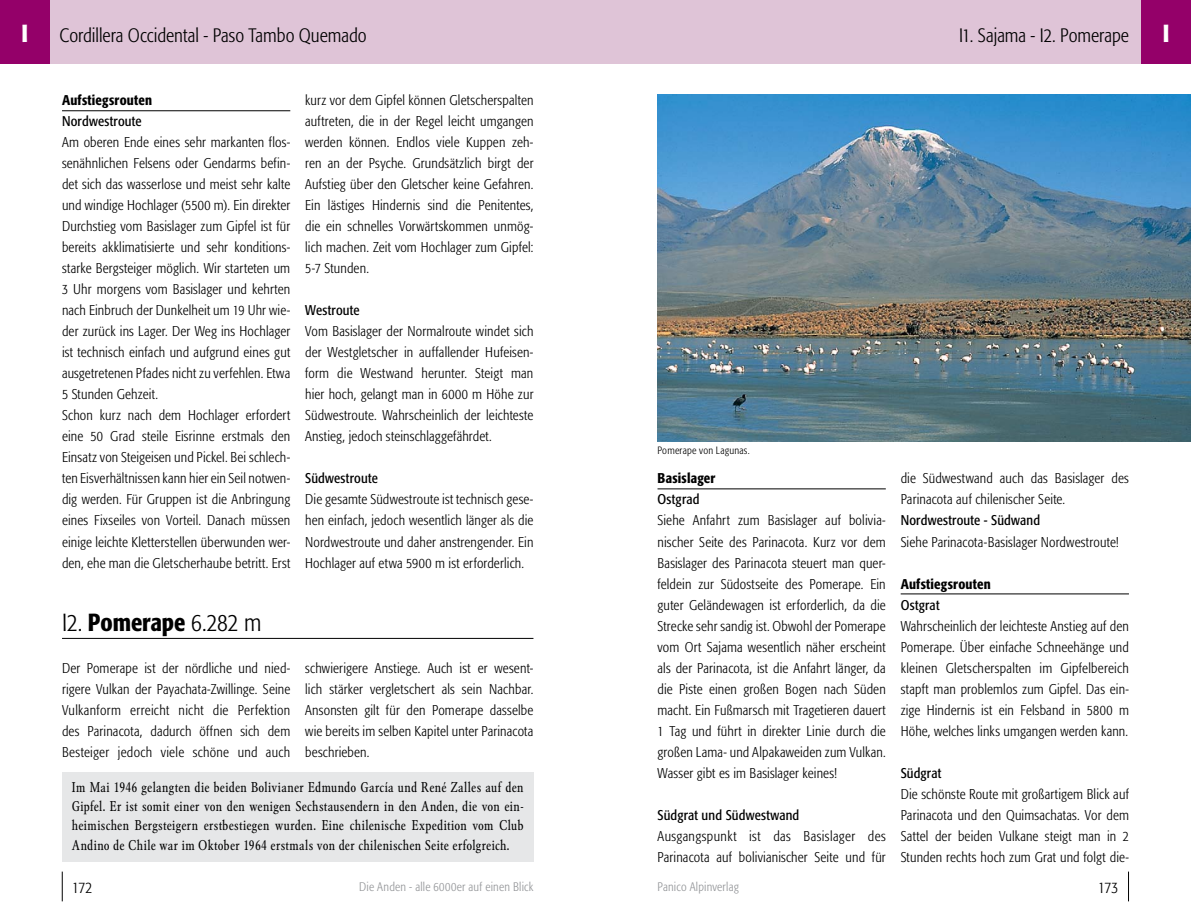
<style>
.page{position:relative;width:1191px;height:918px;background:#fff}
.page>*{position:absolute;margin:0;border:0;box-sizing:border-box;transform-origin:0 0}
.t1{font:300 24.5px "Formata Condensed BQ";color:#000}
.t2{font:500 24.5px "Formata Condensed BQ";color:#fff}
.t3{font:300 19.25px "Formata Condensed BQ";color:#000}
.t4{font:300 15.75px "Formata Condensed BQ";letter-spacing:-.015em;color:#000}
.t5{font:300 14px/21px "Formata Condensed BQ";letter-spacing:.015em;color:#000}
.t6{font:14px/19.2px "Garamond Condensed BQ";letter-spacing:.015em;color:#000;text-align:justify}
.t7{font:300 12.25px "Formata Condensed BQ";letter-spacing:.015em;color:#939598}
.t8{font:300 10.5px "Formata Condensed BQ";letter-spacing:.02em;color:#000}
.s1{font-weight:500;font-size:24.5px;color:#fff}
.s2{font-weight:500}
.s3{font-weight:400}
</style>
<div class="page">
<hr style="left:62px;top:871px;width:1px;height:30px;background:#000">
<hr style="left:1128px;top:871px;width:1px;height:30px;background:#000">
<div style="left:0;top:0;width:752px;height:63px;background:#dfc4d7"></div>
<div style="left:595px;top:0;width:554px;height:63px;background:#dfc4d7"></div>
<div style="left:0;top:0;width:50px;height:63px;background:#940069"></div>
<div style="left:1141px;top:0;width:50px;height:63px;background:#940069"></div>
<hr style="left:62px;top:638px;width:471px;height:1px;background:#000">
<hr style="left:62px;top:110px;width:228px;height:1px;background:#000">
<div style="left:62px;top:772px;width:471px;height:89px;background:#e6e7e8"></div>
<img style="left:657px;top:94px;width:534px;height:347px">
<hr style="left:657px;top:488px;width:228px;height:1px;background:#000">
<hr style="left:900px;top:593px;width:229px;height:1px;background:#000">
<p class="t2" style="left:18px;top:19px;width:15px">B</p>
<p class="t3" style="left:128px;top:25px;width:46px">Blanca</p>
<p class="t3" style="left:939px;top:25px;width:235px">A1. Puc irca - A Alpam yo <span class="s1">B</span></p>
<p class="t2" style="left:21px;top:19px;width:8px">I</p>
<p class="t3" style="left:60px;top:25px;width:309px">Cordillera Occidental - Paso Tambo Quemado</p>
<p class="t3" style="left:959px;top:25px;width:171px">I1. Sajama - I2. Pomerape</p>
<p class="t2" style="left:1162px;top:19px;width:8px">I</p>
<p class="t5" style="left:62px;top:90px;width:230px"><span class="s2">Aufstiegsrouten<br></span><span class="s3">Nordwestroute<br></span>Am oberen Ende eines sehr markanten flos&shy;senähnlichen Felsens oder Gendarms befin&shy;det sich das wasserlose und meist sehr kalte und windige Hochlager (5500 m). Ein direkter Durchstieg vom Basislager zum Gipfel ist für bereits akklimatisierte und sehr konditions&shy;starke Bergsteiger möglich. Wir starteten um 3 Uhr morgens vom Basislager und kehrten nach Einbruch der Dunkelheit um 19 Uhr wie&shy;der zurück ins Lager. Der Weg ins Hochlager ist technisch einfach und aufgrund eines gut ausgetretenen Pfades nicht zu verfehlen. Etwa 5 Stunden Gehzeit.<br>Schon kurz nach dem Hochlager erfordert eine 50 Grad steile Eisrinne erstmals den Einsatz von Steigeisen und Pickel. Bei schlech&shy;ten Eisverhältnissen kann hier ein Seil notwen&shy;dig werden. Für Gruppen ist die Anbringung eines Fixseiles von Vorteil. Danach müssen einige leichte Kletterstellen überwunden wer&shy;den, ehe man die Gletscherhaube betritt. Erst</p>
<p class="t5" style="left:305px;top:90px;width:230px;text-align:justify">kurz vor dem Gipfel können Gletscherspalten auftreten, die in der Regel leicht umgangen werden können. Endlos viele Kuppen zeh&shy;ren an der Psyche. Grundsätzlich birgt der Aufstieg über den Gletscher keine Gefahren.<br>Ein lästiges Hindernis sind die Penitentes, die ein schnelles Vorwärtskommen unmög&shy;lich machen. Zeit vom Hochlager zum Gipfel:<br>5-7 Stunden.</p>
<p class="t5" style="left:305px;top:300px;width:230px"><span class="s3">Westroute<br></span>Vom Basislager der Normalroute windet sich der Westgletscher in auffallender Hufeisen&shy;form die Westwand herunter. Steigt man hier hoch, gelangt man in 6000 m Höhe zur Südwestroute. Wahrscheinlich der leichteste Anstieg, jedoch steinschlaggefährdet.</p>
<p class="t5" style="left:305px;top:468px;width:230px"><span class="s3">Südwestroute<br></span>Die gesamte Südwestroute ist technisch gese&shy;hen einfach, jedoch wesentlich länger als die Nordwestroute und daher anstrengender. Ein Hochlager auf etwa 5900 m ist erforderlich.</p>
<p class="t1" style="left:62px;top:608px;width:201px">I2. <span class="s2">Pomerape</span> 6.282 m</p>
<p class="t5" style="left:62px;top:657px;width:230px;text-align:justify">Der Pomerape ist der nördliche und nied&shy;rigere Vulkan der Payachata-Zwillinge. Seine Vulkanform erreicht nicht die Perfektion des Parinacota, dadurch öffnen sich dem Besteiger jedoch viele schöne und auch</p>
<p class="t5" style="left:305px;top:657px;width:230px;text-align:justify">schwierigere Anstiege. Auch ist er wesent&shy;lich stärker vergletschert als sein Nachbar.<br>Ansonsten gilt für den Pomerape dasselbe wie bereits im selben Kapitel unter Parinacota beschrieben.</p>
<p class="t6" style="left:72px;top:778px;width:453px">Im Mai 1946 gelangten die beiden Bolivianer Edmundo García und René Zalles auf den Gipfel. Er ist somit einer von den wenigen Sechstausendern in den Anden, die von ein&shy;heimischen Bergsteigern erstbestiegen wurden. Eine chilenische Expedition vom Club Andino de Chile war im Oktober 1964 erstmals von der chilenischen Seite erfolgreich.</p>
<p class="t4" style="left:72px;top:878px;width:22px">172</p>
<p class="t7" style="left:359px;top:880px;width:176px">Die Anden - alle 6000er auf einen Blick</p>
<p class="t8" style="left:657px;top:444px;width:94px">Pomerape von Lagunas.</p>
<p class="t5" style="left:657px;top:468px;width:230px"><span class="s2">Basislager<br></span><span class="s3">Ostgrad<br></span>Siehe Anfahrt zum Basislager auf bolivia&shy;nischer Seite des Parinacota. Kurz vor dem Basislager des Parinacota steuert man quer&shy;feldein zur Südostseite des Pomerape. Ein guter Geländewagen ist erforderlich, da die Strecke sehr sandig ist. Obwohl der Pomerape vom Ort Sajama wesentlich näher erscheint als der Parinacota, ist die Anfahrt länger, da die Piste einen großen Bogen nach Süden macht. Ein Fußmarsch mit Tragetieren dauert 1 Tag und führt in direkter Linie durch die großen Lama- und Alpakaweiden zum Vulkan.<br>Wasser gibt es im Basislager keines!</p>
<p class="t5" style="left:657px;top:804px;width:230px"><span class="s3">Südgrat und Südwestwand<br></span>Ausgangspunkt ist das Basislager des<br>Parinacota auf bolivianischer Seite und für</p>
<p class="t5" style="left:900px;top:468px;width:230px">die Südwestwand auch das Basislager des Parinacota auf chilenischer Seite.<br><span class="s3">Nordwestroute - Südwand<br></span>Siehe Parinacota-Basislager Nordwestroute!</p>
<p class="t5" style="left:900px;top:573px;width:230px"><span class="s2">Aufstiegsrouten<br></span><span class="s3">Ostgrat<br></span>Wahrscheinlich der leichteste Anstieg auf den Pomerape. Über einfache Schneehänge und kleinen Gletscherspalten im Gipfelbereich stapft man problemlos zum Gipfel. Das ein&shy;zige Hindernis ist ein Felsband in 5800 m Höhe, welches links umgangen werden kann.</p>
<p class="t5" style="left:900px;top:762px;width:230px"><span class="s3">Südgrat<br></span>Die schönste Route mit großartigem Blick auf Parinacota und den Quimsachatas. Vor dem Sattel der beiden Vulkane steigt man in 2<br>Stunden rechts hoch zum Grat und folgt die-</p>
<p class="t7" style="left:657px;top:880px;width:83px">Panico Alpinverlag</p>
<p class="t4" style="left:1098px;top:878px;width:22px">173</p>
</div>
